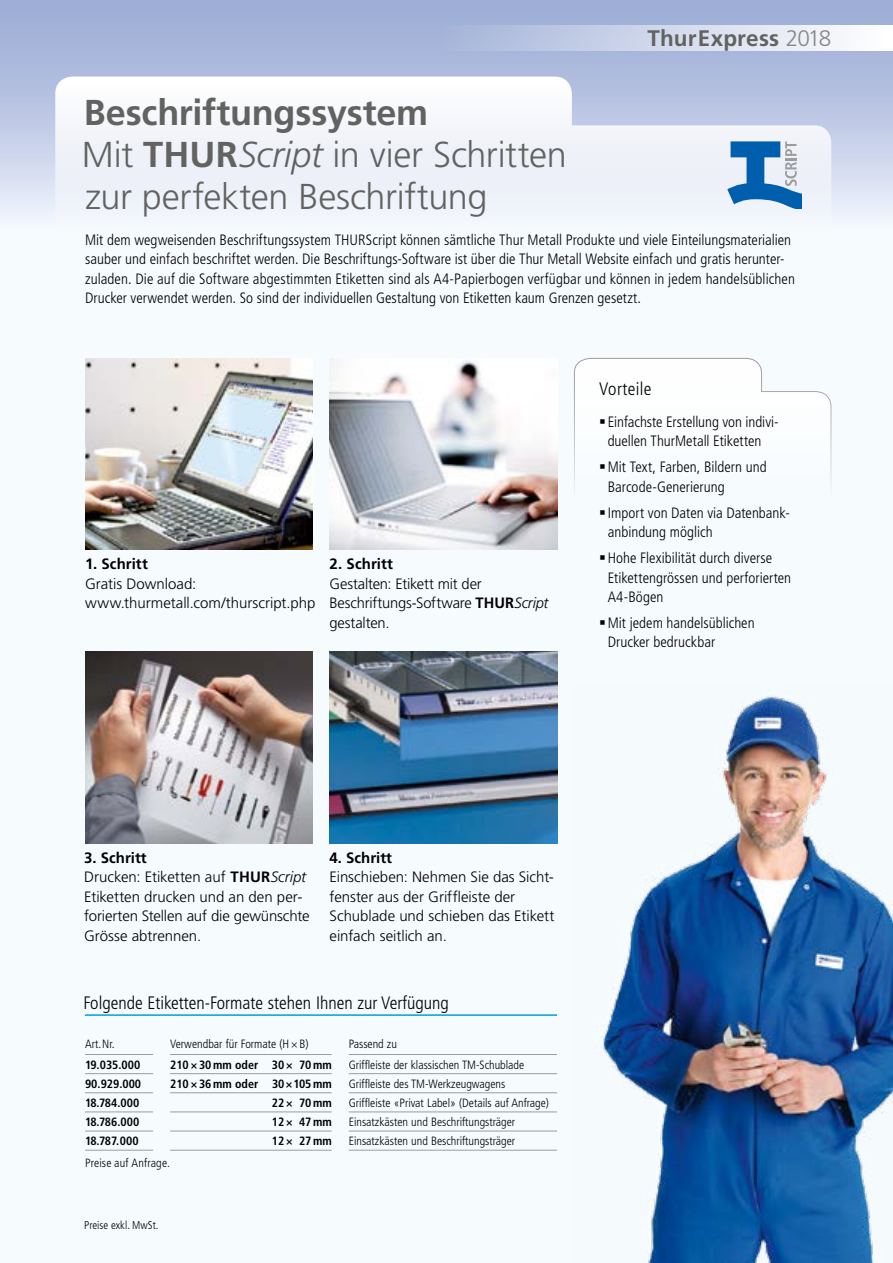
<style>
.page{position:relative;width:893px;height:1263px;background:#fff}
.page>*{position:absolute;margin:0;border:0;box-sizing:border-box;transform-origin:0 0}
.t1{font:300 36px/42px "Frutiger LT Std";letter-spacing:-.01em;color:#626261}
.t2{font:700 22.5px "Frutiger LT Std";letter-spacing:.01em;color:#626261}
.t3{font:300 condensed 18px "Frutiger LT Std";color:#000}
.t4{font:300 condensed 18px "Frutiger LT Std";letter-spacing:.02em;color:#000}
.t5{font:300 condensed 15px/19.5px "Frutiger LT Std";color:#000}
.t6{font:300 15px/19.5px "Frutiger LT Std";letter-spacing:-.005em;color:#000}
.t7{font:700 15px "Frutiger LT Std";color:#000}
.t8{font:300 condensed 12px "Frutiger LT Std";color:#000}
.t9{font:700 condensed 12px "Frutiger LT Std";color:#000}
.t10{font:300 condensed 11.25px "Frutiger LT Std";color:#000}
.s1{font-weight:300;color:#868786}
.s2{font-weight:700}
.s3{font-style:italic}
</style>
<div class="page">
<div style="left:0;top:421px;width:893px;height:842px;background:#f0f9fe"></div>
<svg style="left:0;top:0;width:893px;height:421px"></svg>
<svg style="left:55px;top:77px;width:776px;height:212px;fill:#f3f6fb"></svg>
<div style="left:425px;top:26px;width:468px;height:25px;background:linear-gradient(to right,#a2b2d8,#fff)"></div>
<svg style="left:727px;top:141px;width:74px;height:68px;background:#77a6cf"></svg>
<img style="left:85px;top:651px;width:228px;height:192px">
<img style="left:330px;top:651px;width:227px;height:192px">
<img style="left:85px;top:358px;width:228px;height:192px">
<img style="left:330px;top:358px;width:227px;height:192px">
<img style="left:601px;top:696px;width:292px;height:567px">
<hr style="left:85px;top:1014px;width:472px;height:2px;background:#009ee3">
<hr style="left:85px;top:1054px;width:68px;height:1px;background:#9c9c9d">
<hr style="left:170px;top:1054px;width:162px;height:1px;background:#9c9c9d">
<hr style="left:349px;top:1054px;width:208px;height:1px;background:#9c9c9d">
<hr style="left:85px;top:1073px;width:68px;height:1px;background:#9c9c9d">
<hr style="left:170px;top:1073px;width:162px;height:1px;background:#9c9c9d">
<hr style="left:349px;top:1073px;width:208px;height:1px;background:#9c9c9d">
<hr style="left:85px;top:1092px;width:68px;height:1px;background:#9c9c9d">
<hr style="left:170px;top:1092px;width:162px;height:1px;background:#9c9c9d">
<hr style="left:349px;top:1092px;width:208px;height:1px;background:#9c9c9d">
<hr style="left:85px;top:1111px;width:68px;height:1px;background:#9c9c9d">
<hr style="left:170px;top:1111px;width:162px;height:1px;background:#9c9c9d">
<hr style="left:349px;top:1111px;width:208px;height:1px;background:#9c9c9d">
<hr style="left:85px;top:1131px;width:68px;height:1px;background:#9c9c9d">
<hr style="left:170px;top:1131px;width:162px;height:1px;background:#9c9c9d">
<hr style="left:349px;top:1131px;width:208px;height:1px;background:#9c9c9d">
<hr style="left:85px;top:1150px;width:68px;height:1px;background:#9c9c9d">
<hr style="left:170px;top:1150px;width:162px;height:1px;background:#9c9c9d">
<hr style="left:349px;top:1150px;width:208px;height:1px;background:#9c9c9d">
<div style="left:574px;top:358px;width:257px;height:131px;background:#fbfdfe"></div>
<h2 class="t2" style="left:647px;top:25px;width:185px">ThurExpress <span class="s1">2018</span></h2>
<h1 class="t1" style="left:82px;top:92px;width:486px"><span class="s2">Beschriftungssystem<br></span>Mit <span class="s2">THUR</span><span class="s3">Script</span> in vier Schritten zur perfekten Beschriftung</h1>
<p class="t5" style="left:85px;top:230px;width:711px">Mit dem wegweisenden Beschriftungssystem THURScript können sämtliche Thur Metall Produkte und viele Einteilungsmaterialien sauber und einfach beschriftet werden. Die Beschriftungs-Software ist über die Thur Metall Website einfach und gratis herunter&shy;zuladen. Die auf die Software abgestimmten Etiketten sind als A4-Papierbogen verfügbar und können in jedem handelsüblichen Drucker verwendet werden. So sind der individuellen Gestaltung von Etiketten kaum Grenzen gesetzt.</p>
<p class="t7" style="left:85px;top:555px;width:64px">1. Schritt</p>
<p class="t6" style="left:85px;top:574px;width:232px">Gratis Download: www.thurmetall.com/thurscript.php</p>
<p class="t7" style="left:330px;top:555px;width:65px">2. Schritt</p>
<p class="t6" style="left:330px;top:574px;width:220px">Gestalten: Etikett mit der<br>Beschriftungs-Software <span class="s2">THUR</span><span class="s3">Script </span>gestalten.</p>
<p class="t4" style="left:599px;top:378px;width:54px">Vorteile</p>
<p class="t5" style="left:608px;top:412px;width:171px">Einfachste Erstellung von indivi&shy;duellen ThurMetall Etiketten</p>
<p class="t5" style="left:608px;top:458px;width:160px">Mit Text, Farben, Bildern und<br>Barcode-Generierung</p>
<p class="t5" style="left:608px;top:503px;width:182px">Import von Daten via Datenbank&shy;anbindung möglich</p>
<p class="t5" style="left:608px;top:548px;width:185px">Hohe Flexibilität durch diverse<br>Etikettengrössen und perforierten<br>A4-Bögen</p>
<p class="t5" style="left:608px;top:613px;width:148px">Mit jedem handelsüblichen<br>Drucker bedruckbar</p>
<p class="t6" style="left:84px;top:848px;width:227px"><span class="s2">3. Schritt<br></span>Drucken: Etiketten auf <span class="s2">THUR</span><span class="s3">Script<br></span>Etiketten drucken und an den per&shy;forierten Stellen auf die gewünschte<br>Grösse abtrennen.</p>
<p class="t7" style="left:330px;top:849px;width:64px">4. Schritt</p>
<p class="t6" style="left:330px;top:867px;width:226px">Einschieben: Nehmen Sie das Sicht&shy;fenster aus der Griffleiste der<br>Schublade und schieben das Etikett einfach seitlich an.</p>
<p class="t3" style="left:84px;top:992px;width:367px">Folgende Etiketten-Formate stehen Ihnen zur Verfügung</p>
<p class="t8" style="left:85px;top:1037px;width:31px">Art.Nr.</p>
<p class="t8" style="left:170px;top:1037px;width:140px">Verwendbar für Formate (H×B)</p>
<p class="t8" style="left:349px;top:1037px;width:50px">Passend zu</p>
<p class="t9" style="left:85px;top:1057px;width:57px">19.035.000</p>
<p class="t9" style="left:170px;top:1057px;width:163px">210×30mm oder 30× 70mm</p>
<p class="t8" style="left:349px;top:1057px;width:177px">Griffleiste der klassischen TM-Schublade</p>
<p class="t9" style="left:85px;top:1076px;width:58px">90.929.000</p>
<p class="t9" style="left:170px;top:1076px;width:163px">210×36mm oder 30×105mm</p>
<p class="t8" style="left:349px;top:1077px;width:158px">Griffleiste des TM-Werkzeugwagens</p>
<p class="t9" style="left:85px;top:1095px;width:56px">18.784.000</p>
<p class="t9" style="left:272px;top:1095px;width:61px">22× 70mm</p>
<p class="t8" style="left:349px;top:1096px;width:202px">Griffleiste «Privat Label» (Details auf Anfrage)</p>
<p class="t9" style="left:85px;top:1115px;width:56px">18.786.000</p>
<p class="t9" style="left:272px;top:1115px;width:61px">12× 47mm</p>
<p class="t8" style="left:349px;top:1115px;width:168px">Einsatzkästen und Beschriftungsträger</p>
<p class="t9" style="left:85px;top:1134px;width:55px">18.787.000</p>
<p class="t9" style="left:272px;top:1134px;width:61px">12× 27mm</p>
<p class="t8" style="left:349px;top:1134px;width:168px">Einsatzkästen und Beschriftungsträger</p>
<p class="t8" style="left:85px;top:1156px;width:86px">Preise auf Anfrage.</p>
<p class="t10" style="left:84px;top:1219px;width:76px">Preise exkl. MwSt.</p>
</div>
